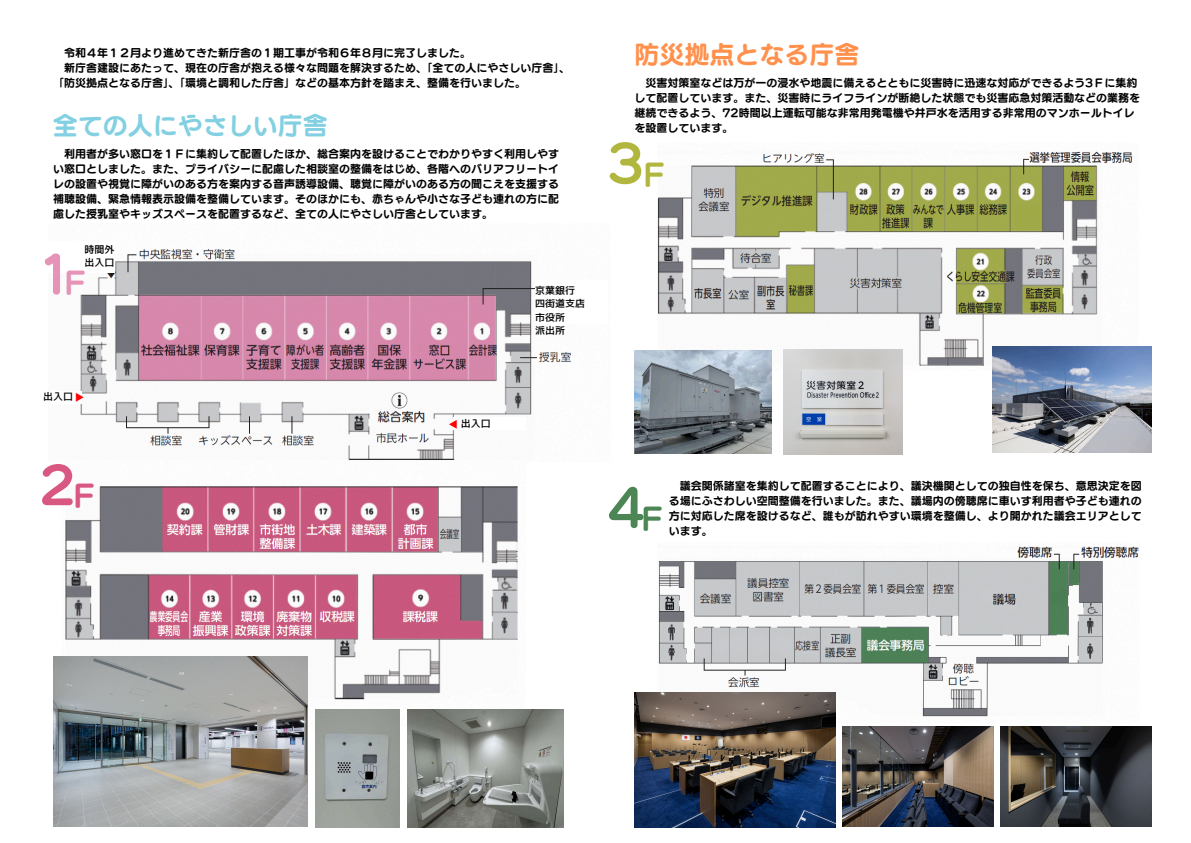
<style>
.page{position:relative;width:1191px;height:843px;background:#fff}
.page>*{position:absolute;margin:0;border:0;box-sizing:border-box;transform-origin:0 0}
.t1{font:50px "Canva UD Marugo Small Pr 6 N B";color:#b1b73e}
.t2{font:50px "Canva UD Marugo Small Pr 6 N B";color:#4c8655}
.t3{font:50px "Canva UD Marugo Small Pr 6 N B";color:#d95882}
.t4{font:50px "Canva UD Marugo Small Pr 6 N B";color:#e593b7}
.t5{font:30px "Canva UD Marugo Small Pr 6 N B";color:#d95882}
.t6{font:30px "Canva UD Marugo Small Pr 6 N B";color:#b1b73e}
.t7{font:30px "Canva UD Marugo Small Pr 6 N B";color:#4c8655}
.t8{font:30px "Canva UD Marugo Small Pr 6 N B";color:#e593b7}
.t9{font:25px "Canva UD Marugo Small Pr 6 N B";color:#82d0e2}
.t10{font:25px "Canva UD Marugo Small Pr 6 N B";color:#ff914d}
.t11{font:11px/15px "Canva UD Marugo Small Pr 6 N B";color:#000;text-align:justify}
.t12{font:10px "Corporate Logo Medium";color:#000}
.s1{font-family:"Canva UD Kakugo Small Pr 6 N R";color:#f00}
</style>
<div class="page">
<img style="left:658px;top:546px;width:481px;height:176px">
<img style="left:634px;top:692px;width:201px;height:134px">
<img style="left:842px;top:726px;width:150px;height:100px">
<img style="left:1000px;top:726px;width:150px;height:100px">
<img style="left:657px;top:151px;width:476px;height:220px">
<img style="left:783px;top:350px;width:119px;height:105px">
<img style="left:65px;top:486px;width:453px;height:240px">
<img style="left:407px;top:709px;width:157px;height:118px">
<img style="left:315px;top:709px;width:84px;height:118px">
<img style="left:634px;top:351px;width:137px;height:102px">
<img style="left:992px;top:346px;width:159px;height:106px">
<img style="left:53px;top:656px;width:254px;height:170px">
<img style="left:80px;top:249px;width:491px;height:211px">
<div style="left:453px;top:417px;width:73px;height:12px;background:#fff"></div>
<div style="left:46px;top:391px;width:36px;height:12px;background:#fff"></div>
<div style="left:47px;top:240px;width:68px;height:32px;background:#fff"></div>
<div style="left:535px;top:280px;width:72px;height:43px;background:#fff"></div>
<p class="t11" style="left:64px;top:45px;width:408px">令和４年１２月より進めてきた新庁舎の１期工事が令和６年８月に完了しました。</p>
<p class="t11" style="left:64px;top:60px;width:507px">新庁舎建設にあたって、現在の庁舎が抱える様々な問題を解決するため、「全ての人にやさしい庁舎」、</p>
<p class="t11" style="left:53px;top:75px;width:474px">「防災拠点となる庁舎」、「環境と調和した庁舎」などの基本方針を踏まえ、整備を行いました。</p>
<p class="t9" style="left:53px;top:113px;width:276px">全ての人にやさしい庁舎</p>
<p class="t10" style="left:634px;top:42px;width:226px">防災拠点となる庁舎</p>
<p class="t11" style="left:634px;top:75px;width:507px;text-align:left;text-indent:11px">災害対策室などは万が一の浸水や地震に備えるとともに災害時に迅速な対応ができるよう3Ｆに集約して配置しています。また、災害時にライフラインが断絶した状態でも災害応急対策活動などの業務を継続できるよう、72時間以上運転可能な非常用発電機や井戸水を活用する非常用のマンホールトイレを設置しています。</p>
<p class="t11" style="left:53px;top:146px;width:507px;text-indent:11px">利用者が多い窓口を１Ｆに集約して配置したほか、総合案内を設けることでわかりやすく利用しやすい窓口としました。また、プライバシーに配慮した相談室の整備をはじめ、各階へのバリアフリートイレの設置や視覚に障がいのある方を案内する音声誘導設備、聴覚に障がいのある方の聞こえを支援する補聴設備、緊急情報表示設備を整備しています。そのほかにも、赤ちゃんや小さな子ども連れの方に配慮した授乳室やキッズスペースを配置するなど、全ての人にやさしい庁舎としています。</p>
<p class="t1" style="left:607px;top:138px;width:39px">3</p>
<p class="t6" style="left:643px;top:159px;width:22px">F</p>
<p class="t12" style="left:84px;top:244px;width:31px">時間外</p>
<p class="t12" style="left:84px;top:258px;width:31px">出入口</p>
<p class="t4" style="left:37px;top:249px;width:39px">1</p>
<p class="t8" style="left:64px;top:267px;width:22px">F</p>
<p class="t12" style="left:43px;top:391px;width:43px">出入口<span class="s1">▶</span></p>
<p class="t3" style="left:39px;top:460px;width:39px">2</p>
<p class="t5" style="left:73px;top:480px;width:22px">F</p>
<p class="t12" style="left:448px;top:418px;width:44px"><span class="s1">◀</span> 出入口</p>
<p class="t12" style="left:535px;top:285px;width:41px">京葉銀行</p>
<h3 class="t12" style="left:535px;top:298px;width:51px">四街道支店</h3>
<p class="t12" style="left:535px;top:312px;width:31px">市役所</p>
<p class="t12" style="left:535px;top:325px;width:31px">派出所</p>
<p class="t11" style="left:668px;top:478px;width:474px;text-indent:11px">議会関係諸室を集約して配置することにより、議決機関としての独自性を保ち、意思決定を図る場にふさわしい空間整備を行いました。また、議場内の傍聴席に車いす利用者や子ども連れの方に対応した席を設けるなど、誰もが訪れやすい環境を整備し、より開かれた議会エリアとしています。</p>
<p class="t2" style="left:607px;top:482px;width:39px">4</p>
<p class="t7" style="left:641px;top:503px;width:22px">F</p>
</div>
